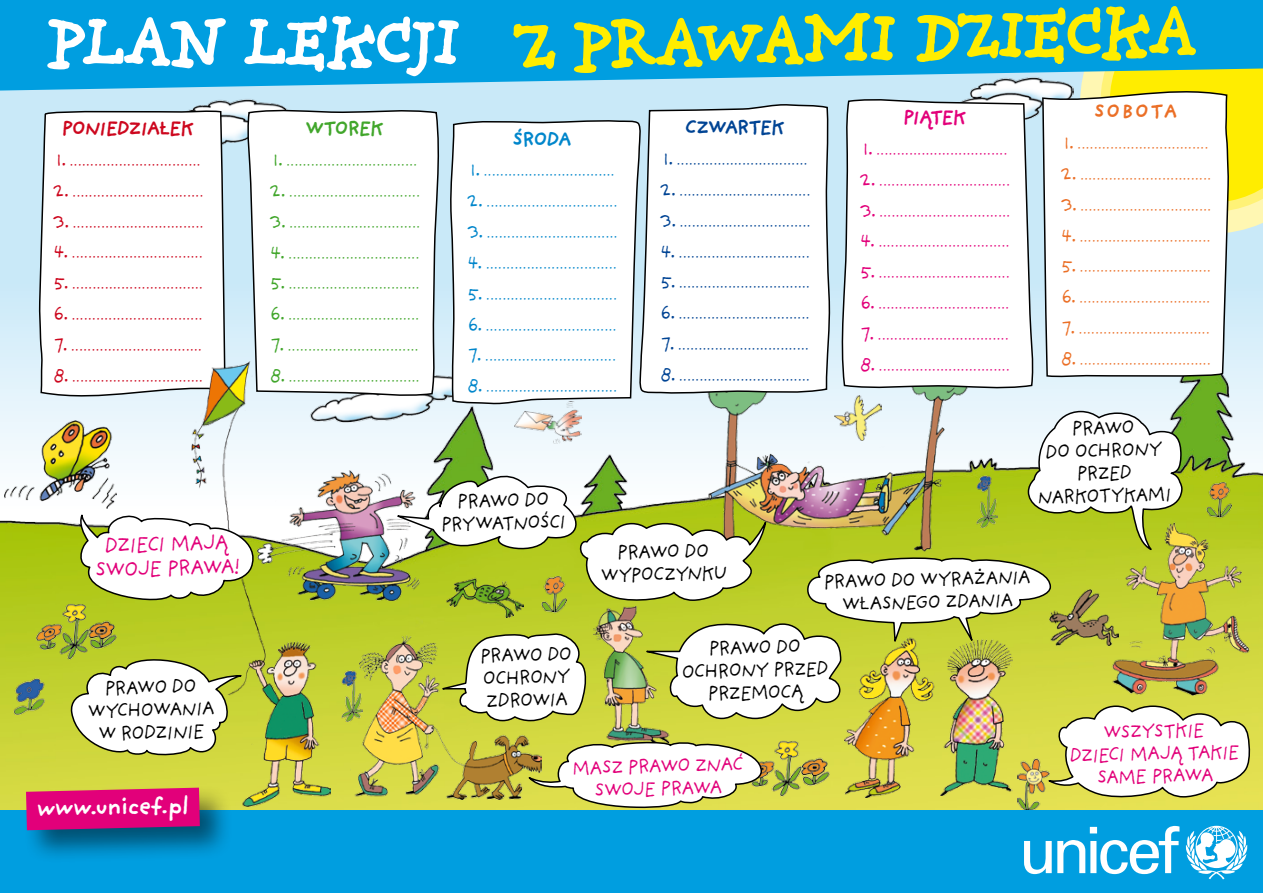
<style>
.page{position:relative;width:1263px;height:893px;background:#fff}
.page>*{position:absolute;margin:0;border:0;box-sizing:border-box;transform-origin:0 0}
.t1{font:700 73.2px "Providence";color:#ffed00}
.t2{font:700 72.45px "Providence";letter-spacing:-.12em;color:#fff}
.t3{font:700 25.5px "Providence Sans";color:#fff}
.t4{font:22.5px/24.6px "Providence Sans";color:#e2007a;text-align:center}
.t5{font:20.55px/22.5px "Providence Sans";color:#000;text-align:center}
.t6{font:20.55px/22.6px "Providence Sans";color:#e2007a;text-align:center}
.t7{font:700 20.55px "Providence Sans";letter-spacing:-.11em;color:#cd071e}
.t8{font:700 20.55px "Providence Sans";letter-spacing:-.1em;color:#004494}
.t9{font:700 20.55px "Providence Sans";letter-spacing:.03em;color:#eb6f26}
.t10{font:700 20.55px "Providence Sans";letter-spacing:-.13em;color:#e2007a}
.t11{font:700 20.55px "Providence Sans";letter-spacing:-.1em;color:#41a62b}
.t12{font:700 20.55px "Providence Sans";color:#0086cb}
.t13{font:13.05px "Providence Sans";color:#004494}
.t14{font:13.05px "Providence Sans";color:#eb6f26}
.t15{font:13.05px "Providence Sans";color:#e2007a}
.t16{font:13.05px "Providence Sans";color:#cd071e}
.t17{font:13.05px "Providence Sans";color:#41a62b}
.t18{font:13.05px "Providence Sans";color:#0086cb}
.s1{font-size:20.55px}
</style>
<div class="page">
<div style="left:0;top:0;width:1263px;height:847px;background:#c9e9f8"></div>
<img style="left:0;top:324px;width:1263px;height:486px">
<img style="left:832px;top:371px;width:148px;height:39px">
<svg style="left:1229px;top:91px;width:34px;height:142px;background:#fdee2c"></svg>
<div style="left:0;top:0;width:1263px;height:91px;background:#009ee0"></div>
<img style="left:351px;top:635px;width:36px;height:164px">
<img style="left:331px;top:464px;width:56px;height:137px">
<img style="left:331px;top:371px;width:133px;height:51px">
<img style="left:189px;top:99px;width:96px;height:44px">
<img style="left:917px;top:76px;width:124px;height:41px">
<img style="left:1017px;top:809px;width:33px;height:1px">
<img style="left:334px;top:671px;width:28px;height:51px">
<img style="left:514px;top:404px;width:67px;height:6px">
<img style="left:36px;top:597px;width:86px;height:62px">
<img style="left:13px;top:678px;width:37px;height:36px">
<div style="left:0;top:810px;width:1263px;height:83px;background:#009ee0"></div>
<svg style="left:1185px;top:826px;width:62px;height:53px"></svg>
<svg style="left:1024px;top:826px;width:155px;height:48px"></svg>
<div style="left:21px;top:783px;width:211px;height:80px;background:#000;opacity:.49"></div>
<svg style="left:26px;top:788px;width:174px;height:42px;background:#d60d77"></svg>
<svg style="left:1041px;top:0;width:188px;height:378px;background:#c8e6e8"></svg>
<svg style="left:839px;top:98px;width:195px;height:292px;background:#f4f6f7"></svg>
<svg style="left:636px;top:48px;width:196px;height:362px;background:#ddeef5"></svg>
<svg style="left:38px;top:110px;width:188px;height:469px;background:#f3f6f1"></svg>
<svg style="left:246px;top:108px;width:195px;height:289px;background:#f6f8f9"></svg>
<svg style="left:448px;top:0;width:196px;height:404px;background:#bfe3f2"></svg>
<img style="left:191px;top:337px;width:140px;height:469px">
<svg style="left:68px;top:655px;width:185px;height:104px;background:#e0e4a9"></svg>
<img style="left:5px;top:420px;width:111px;height:88px">
<svg style="left:77px;top:508px;width:186px;height:98px;background:#e3e8c4"></svg>
<img style="left:834px;top:396px;width:47px;height:14px">
<img style="left:387px;top:410px;width:868px;height:399px">
<h2 class="t2" style="left:43px;top:-1px;width:424px">PLAN LEKCJI</h2>
<h1 class="t1" style="left:510px;top:2px;width:691px;rotate:-1deg">z PRAWAMI DZIECKA</h1>
<h3 class="t7" style="left:61px;top:116px;width:134px">Poniedziałek</h3>
<p class="t16" style="left:55px;top:154px;width:147px"><span class="s1">1.</span> ................................</p>
<p class="t16" style="left:52px;top:185px;width:153px"><span class="s1">2.</span> ................................</p>
<p class="t16" style="left:52px;top:215px;width:153px"><span class="s1">3.</span> ................................</p>
<p class="t16" style="left:53px;top:246px;width:151px"><span class="s1">4.</span> ................................</p>
<p class="t16" style="left:52px;top:277px;width:152px"><span class="s1">5.</span> ................................</p>
<p class="t16" style="left:53px;top:308px;width:151px"><span class="s1">6.</span> ................................</p>
<p class="t16" style="left:53px;top:339px;width:150px"><span class="s1">7.</span> ................................</p>
<p class="t16" style="left:52px;top:369px;width:152px"><span class="s1">8.</span> ................................</p>
<h3 class="t11" style="left:305px;top:116px;width:80px">wto rek</h3>
<p class="t17" style="left:271px;top:154px;width:147px"><span class="s1">1.</span> ................................</p>
<p class="t17" style="left:269px;top:185px;width:153px"><span class="s1">2.</span> ................................</p>
<p class="t17" style="left:269px;top:216px;width:153px"><span class="s1">3.</span> ................................</p>
<p class="t17" style="left:269px;top:246px;width:151px"><span class="s1">4.</span> ................................</p>
<p class="t17" style="left:269px;top:277px;width:152px"><span class="s1">5.</span> ................................</p>
<p class="t17" style="left:270px;top:308px;width:151px"><span class="s1">6.</span> ................................</p>
<p class="t17" style="left:270px;top:339px;width:150px"><span class="s1">7.</span> ................................</p>
<p class="t17" style="left:269px;top:370px;width:152px"><span class="s1">8.</span> ................................</p>
<h3 class="t12" style="left:512px;top:127px;width:61px">środa</h3>
<p class="t18" style="left:469px;top:164px;width:147px"><span class="s1">1.</span> ................................</p>
<p class="t18" style="left:466px;top:195px;width:153px"><span class="s1">2.</span> ................................</p>
<p class="t18" style="left:466px;top:226px;width:153px"><span class="s1">3.</span> ................................</p>
<p class="t18" style="left:467px;top:257px;width:151px"><span class="s1">4.</span> ................................</p>
<p class="t18" style="left:466px;top:288px;width:152px"><span class="s1">5.</span> ................................</p>
<p class="t18" style="left:467px;top:318px;width:151px"><span class="s1">6.</span> ................................</p>
<p class="t18" style="left:467px;top:349px;width:150px"><span class="s1">7.</span> ................................</p>
<p class="t18" style="left:466px;top:380px;width:152px"><span class="s1">8.</span> ................................</p>
<h3 class="t5" style="left:440px;top:490px;width:128px;rotate:-1deg">prawo do prywatności</h3>
<h3 class="t8" style="left:685px;top:115px;width:102px">czwartek</h3>
<p class="t13" style="left:662px;top:153px;width:147px"><span class="s1">1.</span> ................................</p>
<p class="t13" style="left:659px;top:184px;width:153px"><span class="s1">2.</span> ................................</p>
<p class="t13" style="left:659px;top:215px;width:153px"><span class="s1">3.</span> ................................</p>
<p class="t13" style="left:660px;top:245px;width:151px"><span class="s1">4.</span> ................................</p>
<p class="t13" style="left:659px;top:276px;width:152px"><span class="s1">5.</span> ................................</p>
<p class="t13" style="left:660px;top:307px;width:151px"><span class="s1">6.</span> ................................</p>
<p class="t13" style="left:660px;top:338px;width:150px"><span class="s1">7.</span> ................................</p>
<p class="t13" style="left:659px;top:369px;width:152px"><span class="s1">8.</span> ................................</p>
<h3 class="t4" style="left:94px;top:532px;width:148px;rotate:-1deg">dzieci mają swoje prawa!</h3>
<h3 class="t5" style="left:599px;top:541px;width:129px;rotate:-1deg">prawo do wypoczynku</h3>
<h3 class="t10" style="left:902px;top:105px;width:66px">piątek</h3>
<p class="t15" style="left:861px;top:143px;width:147px"><span class="s1">1.</span> ................................</p>
<p class="t15" style="left:859px;top:174px;width:153px"><span class="s1">2.</span> ................................</p>
<p class="t15" style="left:859px;top:204px;width:153px"><span class="s1">3.</span> ................................</p>
<p class="t15" style="left:859px;top:235px;width:151px"><span class="s1">4.</span> ................................</p>
<p class="t15" style="left:859px;top:266px;width:152px"><span class="s1">5.</span> ................................</p>
<p class="t15" style="left:860px;top:297px;width:151px"><span class="s1">6.</span> ................................</p>
<p class="t15" style="left:860px;top:328px;width:150px"><span class="s1">7.</span> ................................</p>
<p class="t15" style="left:859px;top:359px;width:152px"><span class="s1">8.</span> ................................</p>
<h3 class="t9" style="left:1093px;top:99px;width:70px">SOBOTA</h3>
<p class="t14" style="left:1062px;top:137px;width:147px"><span class="s1">1.</span> ................................</p>
<p class="t14" style="left:1060px;top:168px;width:153px"><span class="s1">2.</span> ................................</p>
<p class="t14" style="left:1060px;top:199px;width:153px"><span class="s1">3.</span> ................................</p>
<p class="t14" style="left:1060px;top:230px;width:151px"><span class="s1">4.</span> ................................</p>
<p class="t14" style="left:1060px;top:260px;width:152px"><span class="s1">5.</span> ................................</p>
<p class="t14" style="left:1061px;top:291px;width:151px"><span class="s1">6.</span> ................................</p>
<p class="t14" style="left:1061px;top:322px;width:150px"><span class="s1">7.</span> ................................</p>
<p class="t14" style="left:1060px;top:353px;width:152px"><span class="s1">8.</span> ................................</p>
<h3 class="t5" style="left:1035px;top:417px;width:137px;rotate:-1deg">prawo<br>do ochrony przed narkotykami</h3>
<h3 class="t5" style="left:823px;top:569px;width:210px;rotate:-1deg">prawo do wyrażania własnego zdania</h3>
<h3 class="t5" style="left:87px;top:677px;width:130px;rotate:-1deg">prawo do wychowania w rodzinie</h3>
<h3 class="t3" style="left:36px;top:792px;width:154px;rotate:-1deg">www.unicef.pl</h3>
<h3 class="t5" style="left:479px;top:644px;width:95px;text-align:justify;rotate:-1deg">prawo do ochrony zdrowia</h3>
<h3 class="t5" style="left:680px;top:637px;width:150px;rotate:-1deg">prawo do ochrony przed przemocą</h3>
<h3 class="t6" style="left:571px;top:756px;width:174px;rotate:-1deg">masz prawo znać</h3>
<h3 class="t6" style="left:593px;top:778px;width:131px;rotate:-1deg">swoje prawa</h3>
<h3 class="t6" style="left:1068px;top:721px;width:173px;rotate:-1deg">wszystkie<br>dzieci mają takie</h3>
<h3 class="t6" style="left:1096px;top:765px;width:119px;rotate:-1deg">same prawa</h3>
</div>
